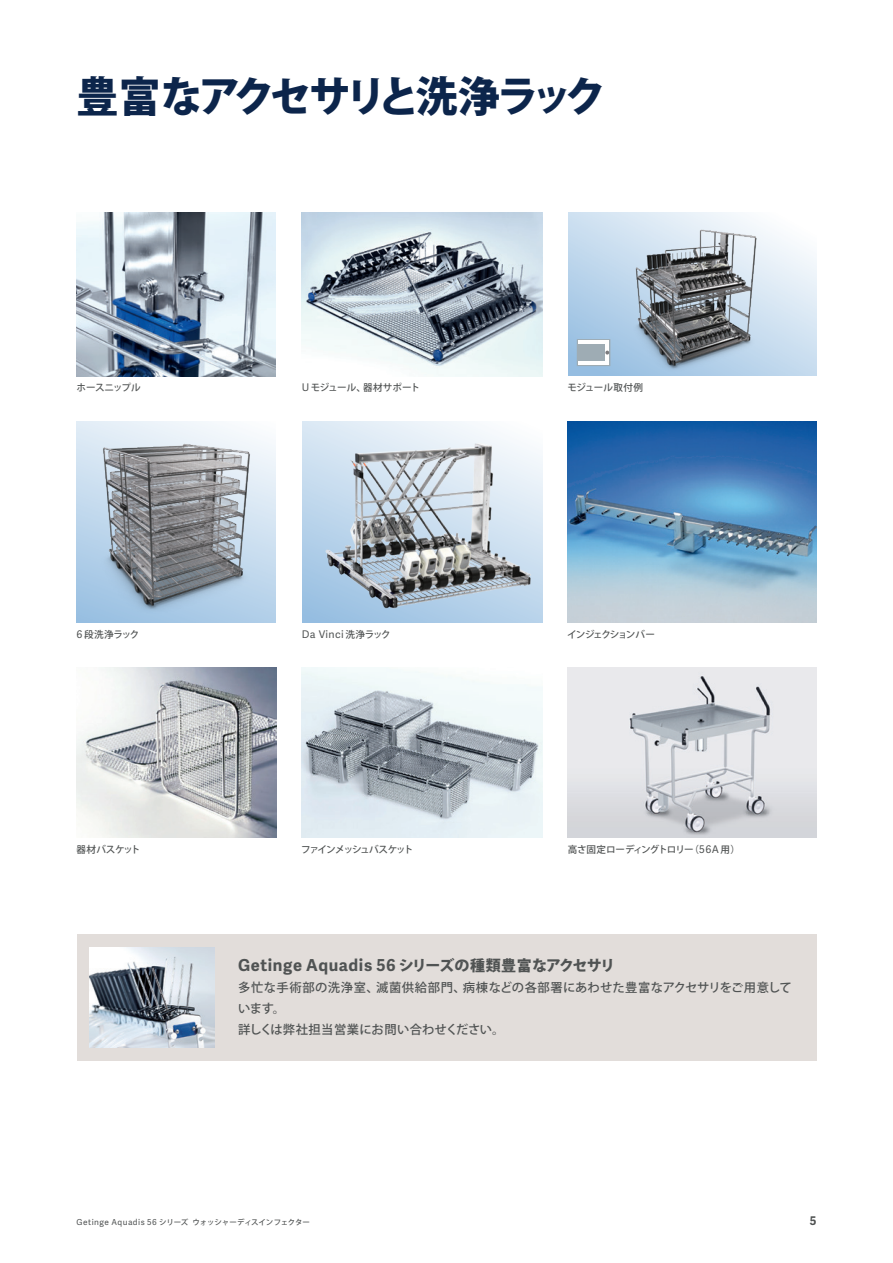
<style>
.page{position:relative;width:893px;height:1263px;background:#fff}
.page>*{position:absolute;margin:0;border:0;box-sizing:border-box;transform-origin:0 0}
.大見出し{font:800 42px "Koz Go Pr 6 N";letter-spacing:-.1em;color:#0c254b}
.本文_見出し{font:700 16.5px "Adelle Sans";letter-spacing:.035em;color:#505353}
.本文{font:500 12.3px/21px "Koz Go Pr 6 N";letter-spacing:.03em;color:#505353}
.t1{font:700 12px "Adelle Sans";color:#505353}
.キャプション{font:10.5px "Adelle Sans";letter-spacing:.035em;color:#505353}
.キャプション-2{font:500 9.6px "Koz Go Pr 6 N";letter-spacing:-.08em;color:#505353}
.キャプション-3{font:500 9.6px "Koz Go Pr 6 N";color:#505353}
.キャプション-4{font:500 9.6px "Koz Go Pr 6 N";letter-spacing:-.115em;color:#505353}
.キャプション-5{font:500 9.6px "Koz Go Pr 6 N";letter-spacing:-.11em;color:#505353}
.キャプション-6{font:500 9.6px "Koz Go Pr 6 N";letter-spacing:.02em;color:#505353}
.キャプション-7{font:500 9.6px "Koz Go Pr 6 N";letter-spacing:-.04em;color:#505353}
.キャプション-8{font:500 9.6px "Koz Go Pr 6 N";letter-spacing:-.035em;color:#505353}
.キャプション-9{font:500 9.6px "Koz Go Pr 6 N";letter-spacing:-.06em;color:#505353}
.t2{font:500 7.5px "Koz Go Pr 6 N";letter-spacing:-.025em;color:#505353}
.s1{font-family:"Adelle Sans";font-weight:400;font-size:10.5px}
.s2{font-family:"Koz Go Pr 6 N";font-weight:500;font-size:9.6px}
.s3{font-family:"Koz Go Pr 6 N";font-weight:800;font-size:15px}
.s4{font-family:"Adelle Sans";font-weight:400;font-size:8.25px}
</style>
<div class="page">
<img style="left:77px;top:213px;width:199px;height:163px">
<img style="left:302px;top:213px;width:240px;height:163px">
<svg style="left:568px;top:213px;width:248px;height:163px"></svg>
<img style="left:610px;top:213px;width:170px;height:163px">
<div style="left:577px;top:339px;width:33px;height:27px;background:#9eacb4"></div>
<hr style="left:578px;top:340px;width:31px;height:4px;background:#fff">
<hr style="left:578px;top:361px;width:31px;height:4px;background:#fff">
<hr style="left:605px;top:340px;width:4px;height:25px;background:#fff">
<svg style="left:605px;top:351px;width:4px;height:4px"></svg>
<img style="left:77px;top:423px;width:199px;height:200px">
<img style="left:302px;top:421px;width:240px;height:201px">
<img style="left:568px;top:421px;width:248px;height:202px">
<img style="left:77px;top:668px;width:199px;height:170px">
<img style="left:302px;top:668px;width:240px;height:170px">
<div style="left:77px;top:934px;width:739px;height:126px;background:#e2ddda"></div>
<img style="left:89px;top:947px;width:126px;height:101px">
<img style="left:568px;top:668px;width:248px;height:170px">
<p class="大見出し" style="left:77px;top:73px;width:532px">豊富なアクセサリと洗浄ラック</p>
<p class="キャプション-7" style="left:76px;top:382px;width:66px">ホースニップル</p>
<p class="キャプション-3" style="left:302px;top:382px;width:120px"><span class="s1">U</span>モジュール、器材サポート</p>
<p class="キャプション-6" style="left:567px;top:382px;width:77px">モジュール取付例</p>
<p class="キャプション-9" style="left:77px;top:629px;width:64px"><span class="s1">6</span> 段洗浄ラック</p>
<p class="キャプション" style="left:302px;top:627px;width:90px">Da Vinci <span class="s2">洗浄ラック</span></p>
<p class="キャプション-5" style="left:567px;top:629px;width:89px">インジェクションバー</p>
<p class="キャプション-8" style="left:77px;top:844px;width:66px">器材バスケット</p>
<p class="キャプション-4" style="left:301px;top:844px;width:114px">ファインメッシュバスケット</p>
<p class="キャプション-2" style="left:568px;top:844px;width:174px">高さ固定ローディングトロリー（<span class="s1">56A</span> 用）</p>
<p class="本文_見出し" style="left:238px;top:953px;width:379px">Getinge Aquadis 56 <span class="s3">シリーズの種類豊富なアクセサリ</span></p>
<p class="本文" style="left:238px;top:977px;width:555px">多忙な手術部の洗浄室、滅菌供給部門、病棟などの各部署にあわせた豊富なアクセサリをご用意しています。</p>
<p class="本文" style="left:238px;top:1019px;width:268px">詳しくは弊社担当営業にお問い合わせください。</p>
<p class="t2" style="left:77px;top:1218px;width:235px"><span class="s4">Getinge Aquadis 56</span> シリーズ ウォッシャーディスインフェクター</p>
<p class="t1" style="left:810px;top:1211px;width:8px">5</p>
</div>
